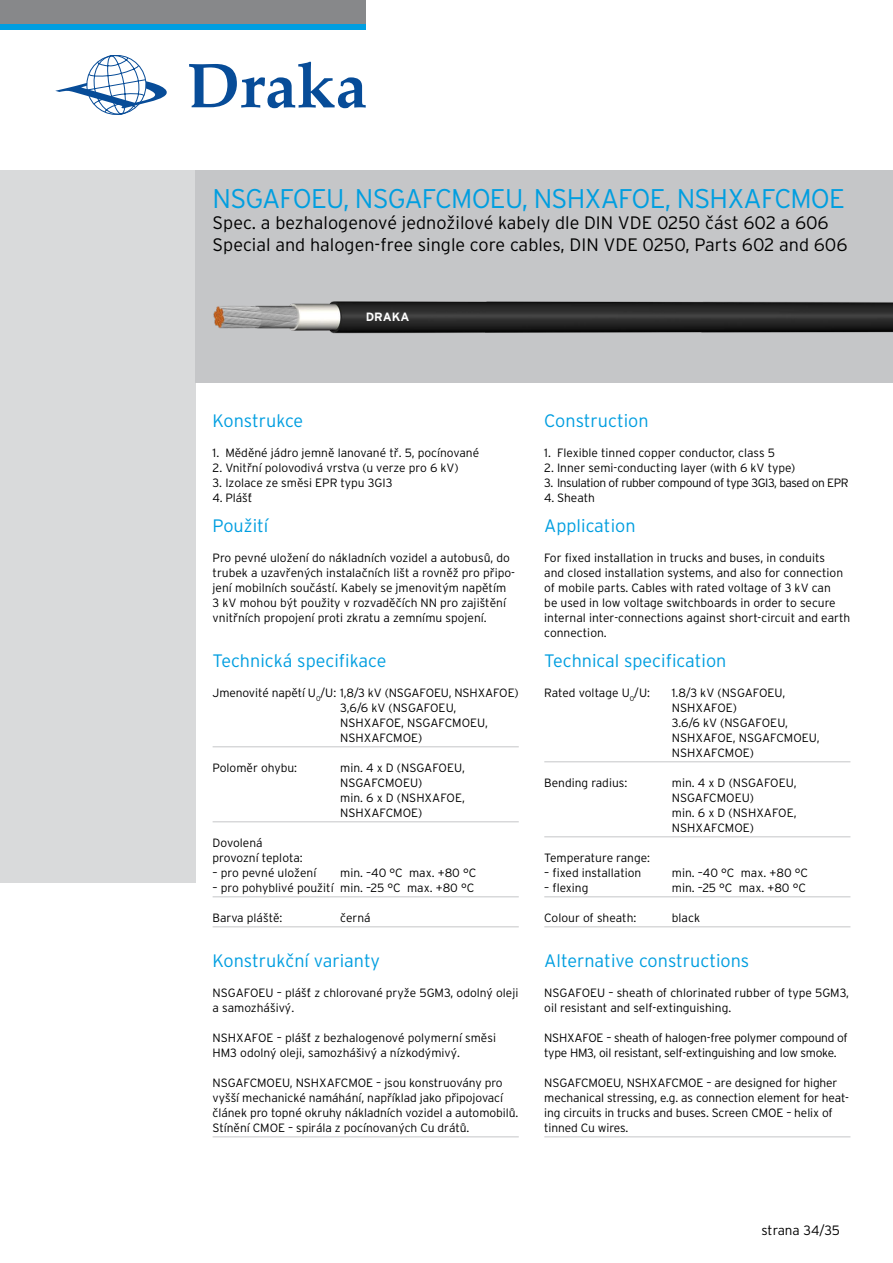
<style>
.page{position:relative;width:893px;height:1263px;background:#fff}
.page>*{position:absolute;margin:0;border:0;box-sizing:border-box;transform-origin:0 0}
.t1{font:300 27px "Interstate CE";letter-spacing:-.03em;color:#009ee0}
.t2{font:300 18px "Interstate CE";color:#009ee0}
.t3{font:300 18px/21.6px "Interstate CE";color:#000}
.t4{font:300 13.5px "Interstate CE";color:#000}
.t5{font:300 12px/15px "Interstate CE";color:#000}
.t6{font:300 12px/15px "Interstate CE";letter-spacing:-.02em;color:#000}
.t7{font:300 12px "Interstate CE";letter-spacing:-.035em;color:#000}
.t8{font:700 12px "Interstate CE";color:#fff}
</style>
<div class="page">
<div style="left:0;top:170px;width:196px;height:712px;background:#d9dadb"></div>
<div style="left:196px;top:170px;width:697px;height:213px;background:#c5c6c8"></div>
<hr style="left:213px;top:746px;width:306px;height:1px;background:#c5c6c8">
<hr style="left:213px;top:821px;width:306px;height:1px;background:#c5c6c8">
<hr style="left:213px;top:896px;width:306px;height:1px;background:#c5c6c8">
<hr style="left:213px;top:926px;width:306px;height:1px;background:#c5c6c8">
<hr style="left:213px;top:1136px;width:306px;height:1px;background:#c5c6c8">
<hr style="left:544px;top:761px;width:306px;height:1px;background:#c5c6c8">
<hr style="left:544px;top:836px;width:306px;height:1px;background:#c5c6c8">
<hr style="left:544px;top:896px;width:306px;height:1px;background:#c5c6c8">
<hr style="left:544px;top:926px;width:306px;height:1px;background:#c5c6c8">
<hr style="left:544px;top:1136px;width:306px;height:1px;background:#c5c6c8">
<img style="left:195px;top:264px;width:698px;height:107px">
<svg style="left:55px;top:55px;width:112px;height:60px"></svg>
<svg style="left:189px;top:62px;width:177px;height:46px"></svg>
<div style="left:0;top:0;width:366px;height:30px;background:#87888a"></div>
<div style="left:0;top:24px;width:366px;height:6px;background:#009ee0"></div>
<h1 class="t1" style="left:213px;top:183px;width:634px">NSGAFOEU, NSGAFCMOEU, NSHXAFOE, NSHXAFCMOE</h1>
<h2 class="t3" style="left:213px;top:212px;width:636px">Spec. a bezhalogenové jednožilové kabely dle DIN VDE 0250 část 602 a 606<br>Special and halogen-free single core cables, DIN VDE 0250, Parts 602 and 606</h2>
<p class="t8" style="left:366px;top:310px;width:45px">DRAKA</p>
<h2 class="t2" style="left:213px;top:411px;width:92px">Konstrukce</h2>
<p class="t5" style="left:213px;top:445px;width:268px">1. Měděné jádro jemně lanované tř. 5, pocínované</p>
<p class="t5" style="left:213px;top:460px;width:248px">2. Vnitřní polovodivá vrstva (u verze pro 6 kV)</p>
<p class="t5" style="left:213px;top:475px;width:181px">3. Izolace ze směsi EPR typu 3GI3</p>
<p class="t5" style="left:213px;top:490px;width:41px">4. Plášť</p>
<h2 class="t2" style="left:213px;top:516px;width:57px">Použití</h2>
<p class="t5" style="left:213px;top:550px;width:304px">Pro pevné uložení do nákladních vozidel a autobusů, do trubek a uzavřených instalačních lišt a rovněž pro připo&shy;jení mobilních součástí. Kabely se jmenovitým napětím 3 kV mohou být použity v rozvaděčích NN pro zajištění vnitřních propojení proti zkratu a zemnímu spojení.</p>
<h2 class="t2" style="left:213px;top:651px;width:175px">Technická specifikace</h2>
<p class="t5" style="left:340px;top:685px;width:180px;text-indent:-128px">Jmenovité napětí U <sub>0</sub>/U: 1,8/3 kV (NSGAFOEU, NSHXAFOE)<br>3,6/6 kV (NSGAFOEU,<br>NSHXAFOE, NSGAFCMOEU,<br>NSHXAFCMOE)</p>
<p class="t5" style="left:213px;top:760px;width:86px">Poloměr ohybu:</p>
<p class="t5" style="left:340px;top:760px;width:126px">min. 4 x D (NSGAFOEU,<br>NSGAFCMOEU)<br>min. 6 x D (NSHXAFOE,<br>NSHXAFCMOE)</p>
<p class="t5" style="left:213px;top:835px;width:92px">Dovolená provozní teplota:</p>
<p class="t5" style="left:213px;top:865px;width:105px">– pro pevné uložení</p>
<p class="t5" style="left:340px;top:865px;width:138px">min. –40 °C max. +80 °C</p>
<p class="t5" style="left:213px;top:880px;width:263px">– pro pohyblivé použití min. –25 °C max. +80 °C</p>
<p class="t5" style="left:213px;top:910px;width:71px">Barva pláště:</p>
<p class="t5" style="left:340px;top:910px;width:32px">černá</p>
<h2 class="t2" style="left:213px;top:951px;width:169px">Konstrukční varianty</h2>
<p class="t5" style="left:213px;top:985px;width:307px">NSGAFOEU – plášť z chlorované pryže 5GM3, odolný oleji a samozhášivý.</p>
<p class="t5" style="left:213px;top:1030px;width:285px">NSHXAFOE – plášť z bezhalogenové polymerní směsi<br>HM3 odolný oleji, samozhášivý a nízkodýmivý.</p>
<p class="t5" style="left:213px;top:1075px;width:307px">NSGAFCMOEU, NSHXAFCMOE – jsou konstruovány pro vyšší mechanické namáhání, například jako připojovací článek pro topné okruhy nákladních vozidel a automobilů.<br>Stínění CMOE – spirála z pocínovaných Cu drátů.</p>
<h2 class="t2" style="left:544px;top:411px;width:106px">Construction</h2>
<p class="t5" style="left:544px;top:445px;width:232px">1. Flexible tinned copper conductor, class 5</p>
<p class="t5" style="left:544px;top:460px;width:252px">2. Inner semi-conducting layer (with 6 kV type)</p>
<p class="t7" style="left:544px;top:476px;width:306px">3. Insulation of rubber compound of type 3GI3, based on EPR</p>
<p class="t5" style="left:544px;top:490px;width:52px">4. Sheath</p>
<h2 class="t2" style="left:544px;top:516px;width:93px">Application</h2>
<p class="t5" style="left:544px;top:550px;width:308px">For fixed installation in trucks and buses, in conduits<br>and closed installation systems, and also for connection of mobile parts. Cables with rated voltage of 3 kV can<br>be used in low voltage switchboards in order to secure internal inter-connections against short-circuit and earth connection.</p>
<h2 class="t2" style="left:544px;top:651px;width:184px">Technical specification</h2>
<p class="t5" style="left:544px;top:685px;width:107px">Rated voltage U <sub>0</sub>/U:</p>
<p class="t5" style="left:672px;top:685px;width:149px">1.8/3 kV (NSGAFOEU,<br>NSHXAFOE)<br>3.6/6 kV (NSGAFOEU,<br>NSHXAFOE, NSGAFCMOEU,<br>NSHXAFCMOE)</p>
<p class="t5" style="left:544px;top:775px;width:84px">Bending radius:</p>
<p class="t5" style="left:672px;top:775px;width:126px">min. 4 x D (NSGAFOEU,<br>NSGAFCMOEU)<br>min. 6 x D (NSHXAFOE,<br>NSHXAFCMOE)</p>
<p class="t5" style="left:544px;top:850px;width:107px">Temperature range:</p>
<p class="t5" style="left:544px;top:865px;width:99px">– fixed installation</p>
<p class="t5" style="left:672px;top:865px;width:138px">min. –40 °C max. +80 °C</p>
<p class="t5" style="left:544px;top:880px;width:46px">– flexing</p>
<p class="t5" style="left:672px;top:880px;width:136px">min. –25 °C max. +80 °C</p>
<p class="t5" style="left:544px;top:910px;width:94px">Colour of sheath:</p>
<p class="t5" style="left:672px;top:910px;width:30px">black</p>
<h2 class="t2" style="left:544px;top:951px;width:207px">Alternative constructions</h2>
<p class="t5" style="left:544px;top:985px;width:306px">NSGAFOEU – sheath of chlorinated rubber of type 5GM3, oil resistant and self-extinguishing.</p>
<p class="t6" style="left:544px;top:1030px;width:305px">NSHXAFOE – sheath of halogen-free polymer compound of type HM3, oil resistant, self-extinguishing and low smoke.</p>
<p class="t5" style="left:544px;top:1075px;width:306px">NSGAFCMOEU, NSHXAFCMOE – are designed for higher mechanical stressing, e.g. as connection element for heat&shy;ing circuits in trucks and buses. Screen CMOE – helix of tinned Cu wires.</p>
<p class="t4" style="left:761px;top:1222px;width:80px">strana 34/35</p>
</div>
